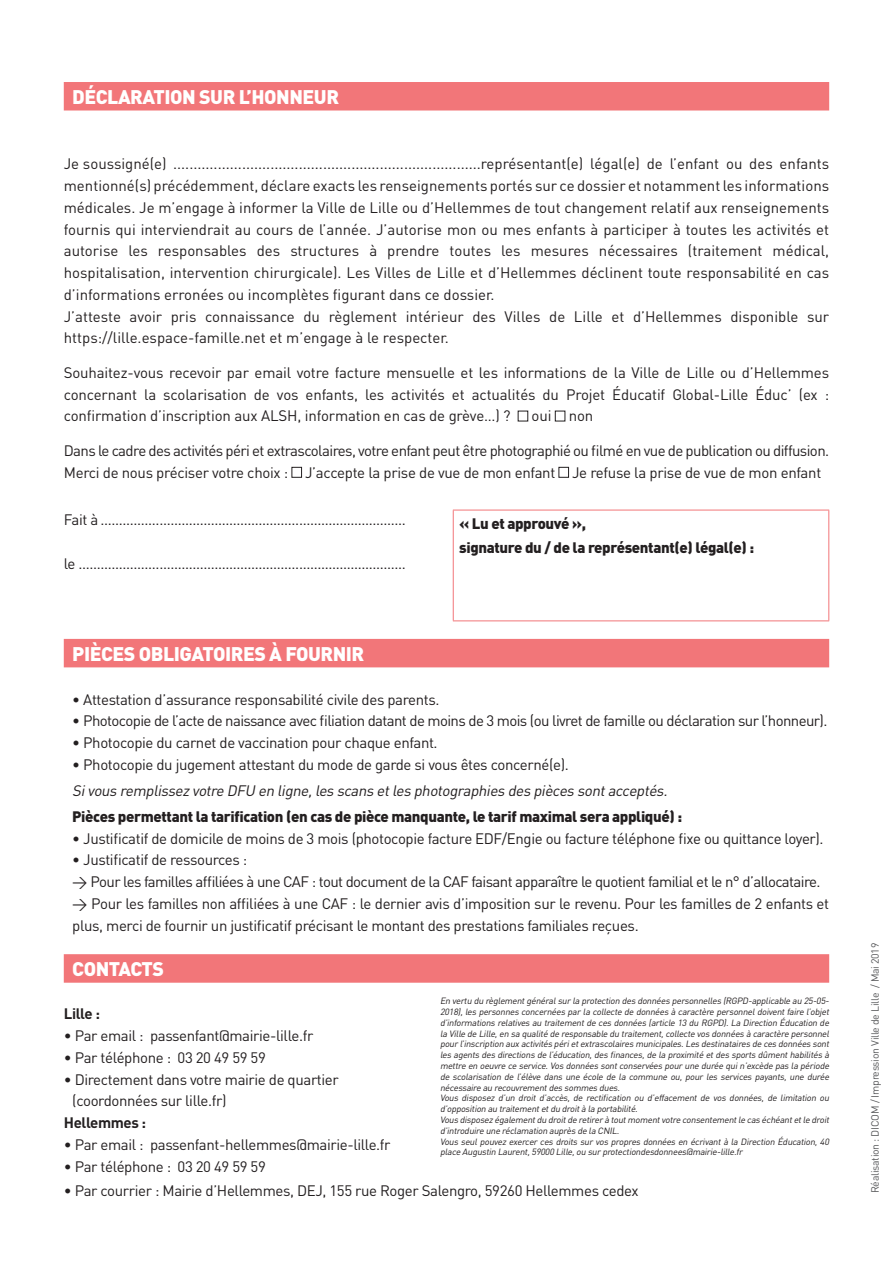
<style>
.page{position:relative;width:893px;height:1263px;background:#fff}
.page>*{position:absolute;margin:0;border:0;box-sizing:border-box;transform-origin:0 0}
.t1{font:900 19.5px "DIN";letter-spacing:-.025em;color:#fff}
.t2{font:15px/21.8px "DIN";letter-spacing:-.025em;color:#231f20}
.t3{font:15px/21.8px "DIN";color:#231f20}
.t4{font:900 15px/24px "DIN";letter-spacing:-.025em;color:#231f20}
.t5{font:italic 15px "DIN";color:#231f20}
.t6{font:700 15px "DIN";letter-spacing:-.025em;color:#231f20}
.t7{font:10.5px "DIN";letter-spacing:-.025em;color:#57585a}
.t8{font:italic 9px/10.8px "DIN";color:#231f20}
</style>
<div class="page">
<div style="left:64px;top:82px;width:765px;height:29px;background:#f27679"></div>
<div style="left:555px;top:411px;width:10px;height:10px;border:1px solid #231f20"></div>
<div style="left:291px;top:467px;width:11px;height:11px;border:1px solid #231f20"></div>
<div style="left:558px;top:467px;width:11px;height:11px;border:1px solid #231f20"></div>
<hr style="left:453px;top:510px;width:376px;height:1px;background:#f27679">
<hr style="left:453px;top:510px;width:1px;height:110px;background:#f27679">
<hr style="left:828px;top:510px;width:1px;height:110px;background:#f27679">
<hr style="left:453px;top:620px;width:376px;height:1px;background:#f27679">
<div style="left:64px;top:639px;width:765px;height:28px;background:#f27679"></div>
<div style="left:64px;top:954px;width:765px;height:29px;background:#f27679"></div>
<h1 class="t1" style="left:72px;top:84px;width:268px">DÉCLARATION SUR L’HONNEUR</h1>
<p class="t3" style="left:64px;top:153px;width:767px">Je soussigné(e) ............................................................................représentant(e) légal(e) de l’enfant ou des enfants mentionné(s) précédemment, déclare exacts les renseignements portés sur ce dossier et notamment les informations médicales. Je m’engage à informer la Ville de Lille ou d’Hellemmes de tout changement relatif aux renseignements fournis qui interviendrait au cours de l’année. J’autorise mon ou mes enfants à participer à toutes les activités et autorise les responsables des structures à prendre toutes les mesures nécessaires (traitement médical, hospitalisation, intervention chirurgicale). Les Villes de Lille et d’Hellemmes déclinent toute responsabilité en cas d’informations erronées ou incomplètes figurant dans ce dossier.<br>J’atteste avoir pris connaissance du règlement intérieur des Villes de Lille et d’Hellemmes disponible sur https://lille.espace-famille.net et m’engage à le respecter.</p>
<p class="t2" style="left:64px;top:361px;width:767px;text-align:justify">Souhaitez-vous recevoir par email votre facture mensuelle et les informations de la Ville de Lille ou d’Hellemmes concernant la scolarisation de vos enfants, les activités et actualités du Projet Éducatif Global-Lille Éduc’ (ex : confirmation d’inscription aux ALSH, information en cas de grève…) ?</p>
<p class="t2" style="left:532px;top:405px;width:63px">oui non</p>
<p class="t2" style="left:64px;top:439px;width:767px">Dans le cadre des activités péri et extrascolaires, votre enfant peut être photographié ou filmé en vue de publication ou diffusion.<br>Merci de nous préciser votre choix : J’accepte la prise de vue de mon enfant Je refuse la prise de vue de mon enfant</p>
<p class="t2" style="left:64px;top:509px;width:344px">Fait à ...................................................................................</p>
<p class="t2" style="left:64px;top:552px;width:344px">le .........................................................................................</p>
<p class="t4" style="left:459px;top:510px;width:297px">« Lu et approuvé »,<br>signature du / de la représentant(e) légal(e) :</p>
<h1 class="t1" style="left:72px;top:641px;width:294px">PIÈCES OBLIGATOIRES À FOURNIR</h1>
<p class="t2" style="left:72px;top:688px;width:369px">• Attestation d’assurance responsabilité civile des parents.</p>
<p class="t2" style="left:72px;top:710px;width:757px">• Photocopie de l’acte de naissance avec filiation datant de moins de 3 mois (ou livret de famille ou déclaration sur l’honneur).</p>
<p class="t2" style="left:72px;top:731px;width:367px">• Photocopie du carnet de vaccination pour chaque enfant.</p>
<p class="t2" style="left:72px;top:753px;width:498px">• Photocopie du jugement attestant du mode de garde si vous êtes concerné(e).</p>
<p class="t5" style="left:72px;top:781px;width:600px">Sivous remplissezvotre DFU en ligne,les scans etles photographies des pièces sontacceptés.</p>
<p class="t4" style="left:72px;top:803px;width:611px">Pièces permettant la tarification (en cas de pièce manquante, le tarif maximal sera appliqué) :</p>
<p class="t2" style="left:72px;top:827px;width:753px">• Justificatif de domicile de moins de 3 mois (photocopie facture EDF/Engie ou facture téléphone fixe ou quittance loyer).</p>
<p class="t2" style="left:72px;top:849px;width:758px">• Justificatif de ressources :<br>&gt; Pour les familles affiliées à une CAF : tout document de la CAF faisant apparaître le quotient familial et le n° d’allocataire. &gt; Pour les familles non affiliées à une CAF : le dernier avis d’imposition sur le revenu. Pour les familles de 2 enfants et plus, merci de fournir un justificatif précisant le montant des prestations familiales reçues.</p>
<h1 class="t1" style="left:72px;top:956px;width:93px">CONTACTS</h1>
<p class="t6" style="left:64px;top:1004px;width:38px">Lille :</p>
<p class="t2" style="left:64px;top:1024px;width:251px">• Par email : passenfant@mairie-lille.fr</p>
<p class="t2" style="left:64px;top:1046px;width:204px">• Par téléphone : 03 20 49 59 59</p>
<p class="t2" style="left:72px;top:1068px;width:268px;text-indent:-9px">• Directement dans votre mairie de quartier (coordonnées sur lille.fr)</p>
<p class="t6" style="left:64px;top:1113px;width:84px">Hellemmes :</p>
<p class="t2" style="left:64px;top:1133px;width:328px">• Par email : passenfant-hellemmes@mairie-lille.fr</p>
<p class="t2" style="left:64px;top:1155px;width:204px">• Par téléphone : 03 20 49 59 59</p>
<p class="t2" style="left:64px;top:1179px;width:576px">• Par courrier : Mairie d’Hellemmes, DEJ, 155 rue Roger Salengro, 59260 Hellemmes cedex</p>
<p class="t8" style="left:440px;top:995px;width:393px">En vertu du règlementgénéralsurla protection des données personnelles (RGPD-applicable au 25-05- 2018),les personnes concernées parla collecte de données à caractère personneldoiventfaire l’objet d’informations relatives au traitementde ces données (article 13 du RGPD).La Direction Éducation de la Ville de Lille,en sa qualité de responsable du traitement,collecte vos données à caractère personnel pourl’inscription aux activités périetextrascolaires municipales.Les destinataires de ces données sont les agents des directions de l’éducation,des finances,de la proximité etdes sports dûmenthabilités à mettre en oeuvre ce service.Vos données sontconservées pourune durée quin’excède pas la période de scolarisation de l’élève dans une école de la commune ou, pour les services payants, une durée nécessaire au recouvrementdes sommes dues.<br>Vous disposez d’un droit d’accès, de rectification ou d’effacement de vos données, de limitation ou d’opposition au traitementetdu droità la portabilité.<br>Vous disposezégalementdu droitde retirerà toutmomentvotre consentementle cas échéantetle droit d’introduire une réclamation auprès de la CNIL.<br>Vous seul pouvez exercer ces droits sur vos propres données en écrivant à la Direction Éducation, 40 place Augustin Laurent,59000 Lille,ou surprotectiondesdonnees@mairie-lille.fr</p>
<p class="t7" style="left:868px;top:1193px;width:252px;rotate:-90deg">Réalisation : DICOM / Impression Ville de Lille / Mai 2019</p>
</div>
